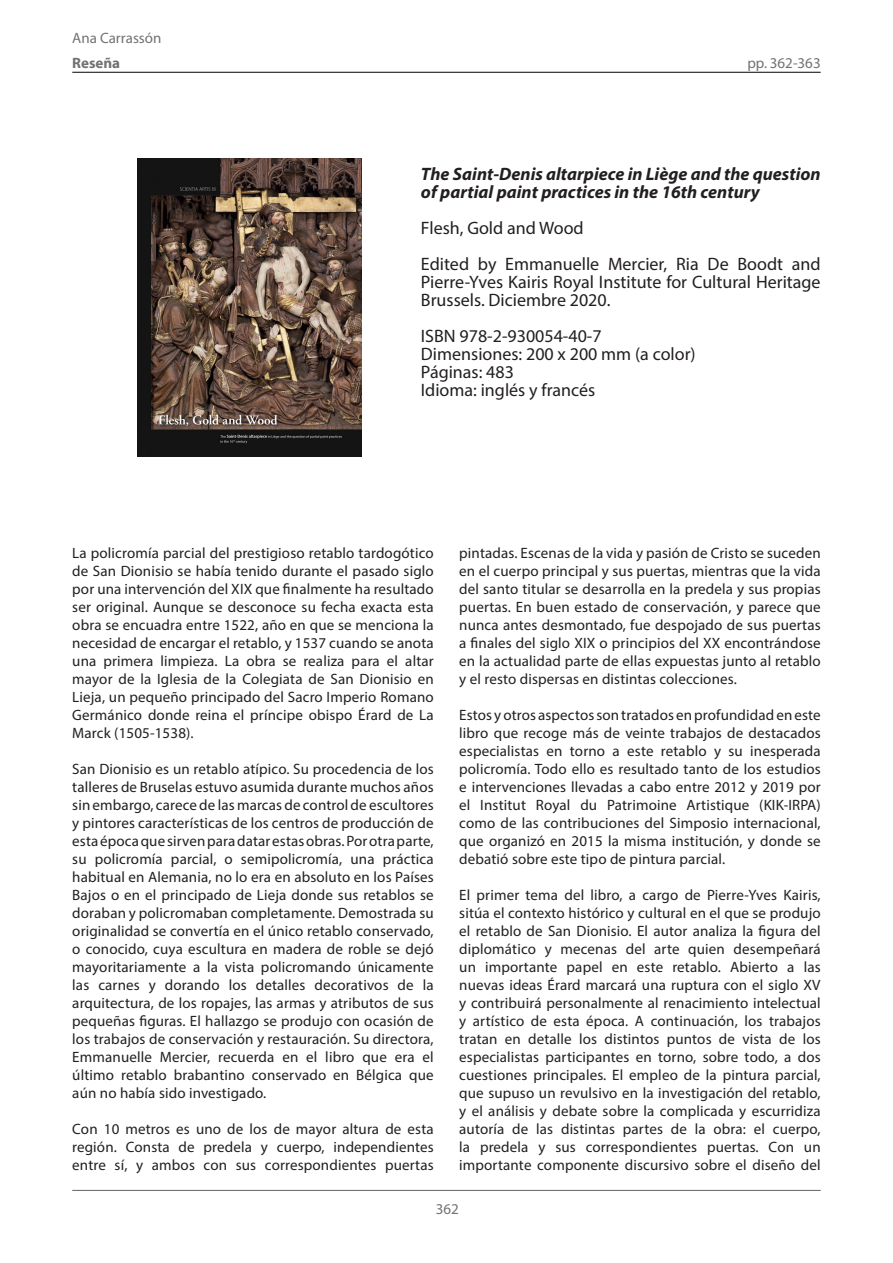
<style>
.page{position:relative;width:893px;height:1263px;background:#fff}
.page>*{position:absolute;margin:0;border:0;box-sizing:border-box;transform-origin:0 0}
.t1{font:18px/18px "Myriad Pro";color:#231f20}
.t2{font:italic 700 18px/18px "Myriad Pro";color:#231f20}
.t3{font:15px/18px "Myriad Pro";letter-spacing:.01em;color:#231f20;text-align:justify}
.t4{font:15px "Myriad Pro";color:#717275}
.t5{font:700 15px "Myriad Pro";color:#717275}
</style>
<div class="page">
<hr style="left:72px;top:72px;width:749px;height:1px;background:#231f20">
<hr style="left:72px;top:1190px;width:749px;height:1px;background:#717275">
<img style="left:137px;top:158px;width:224px;height:298px">
<p class="t4" style="left:72px;top:29px;width:91px">Ana Carrassón</p>
<p class="t5" style="left:72px;top:53px;width:49px">Reseña</p>
<p class="t4" style="left:747px;top:54px;width:75px">pp. 362-363</p>
<p class="t2" style="left:421px;top:164px;width:401px">The Saint-Denis altarpiece in Liège and the question of partial paint practices in the 16th century</p>
<p class="t1" style="left:421px;top:210px;width:401px;line-height:36px">Flesh, Gold and Wood<br>Edited by Emmanuelle Mercier, Ria De Boodt and</p>
<p class="t1" style="left:421px;top:273px;width:401px">Pierre-Yves Kairis Royal Institute for Cultural Heritage<br>Brussels. Diciembre 2020.</p>
<p class="t1" style="left:421px;top:327px;width:276px">ISBN 978-2-930054-40-7<br>Dimensiones: 200 x 200 mm (a color)<br>Páginas: 483<br>Idioma: inglés y francés</p>
<p class="t3" style="left:72px;top:544px;width:363px">La policromía parcial del prestigioso retablo tardogótico de San Dionisio se había tenido durante el pasado siglo por una intervención del XIX que finalmente ha resultado ser original. Aunque se desconoce su fecha exacta esta obra se encuadra entre 1522, año en que se menciona la necesidad de encargar el retablo, y 1537 cuando se anota una primera limpieza. La obra se realiza para el altar mayor de la Iglesia de la Colegiata de San Dionisio en Lieja, un pequeño principado del Sacro Imperio Romano Germánico donde reina el príncipe obispo Érard de La Marck (1505-1538).</p>
<p class="t3" style="left:72px;top:760px;width:363px">San Dionisio es un retablo atípico. Su procedencia de los talleres de Bruselas estuvo asumida durante muchos años sin embargo, carece de las marcas de control de escultores y pintores características de los centros de producción de esta época que sirven para datar estas obras. Por otra parte, su policromía parcial, o semipolicromía, una práctica habitual en Alemania, no lo era en absoluto en los Países Bajos o en el principado de Lieja donde sus retablos se doraban y policromaban completamente. Demostrada su originalidad se convertía en el único retablo conservado, o conocido, cuya escultura en madera de roble se dejó mayoritariamente a la vista policromando únicamente las carnes y dorando los detalles decorativos de la arquitectura, de los ropajes, las armas y atributos de sus pequeñas figuras. El hallazgo se produjo con ocasión de los trabajos de conservación y restauración. Su directora, Emmanuelle Mercier, recuerda en el libro que era el último retablo brabantino conservado en Bélgica que aún no había sido investigado.</p>
<p class="t3" style="left:72px;top:1120px;width:363px">Con 10 metros es uno de los de mayor altura de esta región. Consta de predela y cuerpo, independientes entre sí, y ambos con sus correspondientes puertas</p>
<p class="t3" style="left:459px;top:544px;width:363px">pintadas. Escenas de la vida y pasión de Cristo se suceden en el cuerpo principal y sus puertas, mientras que la vida del santo titular se desarrolla en la predela y sus propias puertas. En buen estado de conservación, y parece que nunca antes desmontado, fue despojado de sus puertas a finales del siglo XIX o principios del XX encontrándose en la actualidad parte de ellas expuestas junto al retablo y el resto dispersas en distintas colecciones.</p>
<p class="t3" style="left:459px;top:706px;width:363px">Estos y otros aspectos son tratados en profundidad en este libro que recoge más de veinte trabajos de destacados especialistas en torno a este retablo y su inesperada policromía. Todo ello es resultado tanto de los estudios e intervenciones llevadas a cabo entre 2012 y 2019 por el Institut Royal du Patrimoine Artistique (KIK-IRPA) como de las contribuciones del Simposio internacional, que organizó en 2015 la misma institución, y donde se debatió sobre este tipo de pintura parcial.</p>
<p class="t3" style="left:459px;top:886px;width:363px">El primer tema del libro, a cargo de Pierre-Yves Kairis, sitúa el contexto histórico y cultural en el que se produjo el retablo de San Dionisio. El autor analiza la figura del diplomático y mecenas del arte quien desempeñará un importante papel en este retablo. Abierto a las nuevas ideas Érard marcará una ruptura con el siglo XV y contribuirá personalmente al renacimiento intelectual y artístico de esta época. A continuación, los trabajos tratan en detalle los distintos puntos de vista de los especialistas participantes en torno, sobre todo, a dos cuestiones principales. El empleo de la pintura parcial, que supuso un revulsivo en la investigación del retablo, y el análisis y debate sobre la complicada y escurridiza autoría de las distintas partes de la obra: el cuerpo, la predela y sus correspondientes puertas. Con un importante componente discursivo sobre el diseño del</p>
<p class="t4" style="left:436px;top:1200px;width:25px">362</p>
</div>
